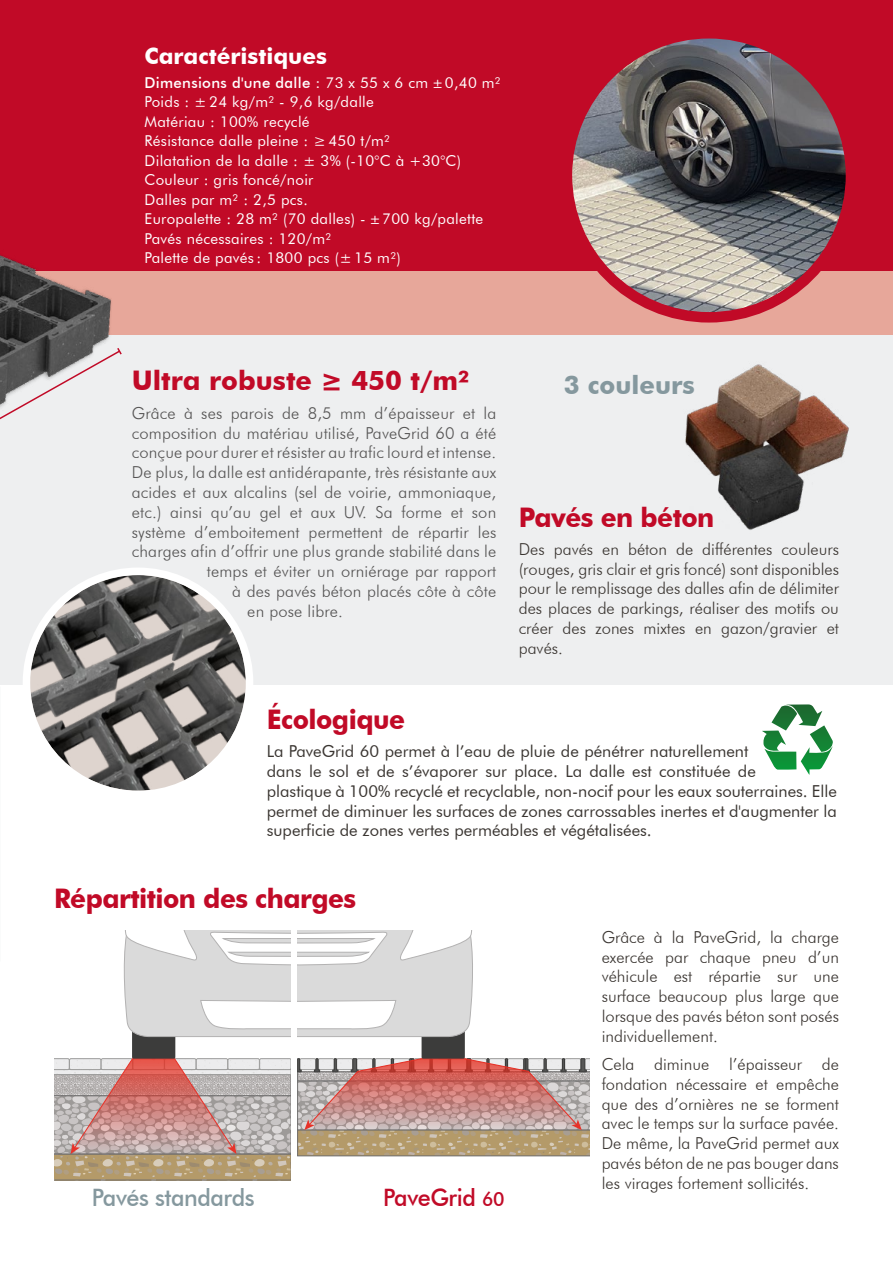
<style>
.page{position:relative;width:893px;height:1263px;background:#fff}
.page>*{position:absolute;margin:0;border:0;box-sizing:border-box;transform-origin:0 0}
.t1{font:700 27px "Futura BT";letter-spacing:-.02em;color:#c10a27}
.t2{font:700 27px "Futura BT";color:#c10a27}
.t3{font:700 25.5px "Futura BT";color:#85989e}
.t4{font:500 24px "Futura BT";letter-spacing:-.02em;color:#85989e}
.t5{font:500 24px "Futura BT";letter-spacing:-.02em;color:#c10a27}
.t6{font:700 22.5px "Futura BT";color:#fff}
.t7{font:300 16.5px/19.8px "Futura BT";color:#3a3531;text-align:justify}
.t8{font:300 16.5px "Futura BT";letter-spacing:.01em;color:#555454}
.t9{font:16.5px/19.8px "Futura BT";color:#3a3531}
.t10{font:15px/19.5px "Futura BT";letter-spacing:.02em;color:#fff}
.s1{font-weight:500}
.s2{font-family:"Futura"}
.s3{font-size:19.5px}
</style>
<div class="page">
<div style="left:1px;top:335px;width:892px;height:350px;background:#eeeff0"></div>
<div style="left:0;top:0;width:893px;height:280px;background:#c10a27"></div>
<div style="left:0;top:272px;width:893px;height:63px;background:#e7a79a"></div>
<svg style="left:55px;top:1057px;width:236px;height:123px;background:#c2a59b"></svg>
<div style="left:132px;top:1012px;width:43px;height:47px;background:#3c3c3b"></div>
<svg style="left:123px;top:930px;width:168px;height:107px"></svg>
<svg style="left:298px;top:1057px;width:292px;height:99px;background:#c09688"></svg>
<div style="left:422px;top:1012px;width:43px;height:47px;background:#3c3c3b"></div>
<svg style="left:298px;top:930px;width:175px;height:107px"></svg>
<img style="left:685px;top:364px;width:164px;height:166px">
<img style="left:571px;top:39px;width:280px;height:276px">
<div style="left:562px;top:28px;width:294px;height:295px;border:10px solid #c10a27;border-radius:50%"></div>
<svg style="left:762px;top:704px;width:71px;height:71px"></svg>
<img style="left:0;top:255px;width:115px;height:91px">
<div style="left:26px;top:571px;width:224px;height:223px;background:#fff;border-radius:50%"></div>
<img style="left:30px;top:575px;width:216px;height:216px;border-radius:108px">
<div style="left:23px;top:567px;width:230px;height:231px;border:8px solid #fff;border-radius:50%"></div>
<svg style="left:0;top:346px;width:122px;height:216px"></svg>
<h3 class="t6" style="left:145px;top:42px;width:184px">Caractéristiques</h3>
<p class="t10" style="left:145px;top:72px;width:358px"><span class="s1">Dimensions d'une dalle :</span> 73 x 55 x 6 cm <span class="s2">±</span> 0,40 m²<br>Poids : ± 24 kg/m² - 9,6 kg/dalle<br>Matériau : 100% recyclé<br>Résistance dalle pleine : ≥ 450 t/m²<br>Dilatation de la dalle : ± 3% (-10°C à +30°C)<br>Couleur : gris foncé/noir<br>Dalles par m² : 2,5 pcs.<br>Europalette : 28 m² (70 dalles) - <span class="s2">±</span> 700 kg/palette Pavés nécessaires : 120/m²<br>Palette de pavés : 1800 pcs (± 15 m²)</p>
<h1 class="t2" style="left:132px;top:364px;width:339px">Ultra robuste ≥ 450 t/m²</h1>
<p class="t8" style="left:132px;top:403px;width:366px">Grâce à ses parois de 8,5 mm d’épaisseur et la</p>
<p class="t8" style="left:132px;top:423px;width:366px">composition du matériau utilisé, PaveGrid 60 a été</p>
<p class="t8" style="left:132px;top:442px;width:366px">conçue pour durer et résister au trafic lourd et intense.</p>
<p class="t8" style="left:132px;top:462px;width:366px">De plus, la dalle est antidérapante, très résistante aux</p>
<p class="t8" style="left:132px;top:482px;width:366px">acides et aux alcalins (sel de voirie, ammoniaque,</p>
<p class="t8" style="left:132px;top:502px;width:366px">etc.) ainsi qu’au gel et aux UV. Sa forme et son</p>
<p class="t8" style="left:132px;top:522px;width:366px">système d’emboitement permettent de répartir les</p>
<p class="t8" style="left:132px;top:541px;width:366px">charges afin d’offrir une plus grande stabilité dans le</p>
<p class="t8" style="left:207px;top:561px;width:291px">temps et éviter un orniérage par rapport</p>
<p class="t8" style="left:232px;top:581px;width:265px">à des pavés béton placés côte à côte</p>
<p class="t8" style="left:247px;top:601px;width:97px">en pose libre.</p>
<h2 class="t3" style="left:564px;top:370px;width:133px">3 couleurs</h2>
<h1 class="t1" style="left:519px;top:500px;width:197px">Pavés en béton</h1>
<p class="t7" style="left:519px;top:539px;width:322px">Des pavés en béton de différentes couleurs (rouges, gris clair et gris foncé) sont disponibles pour le remplissage des dalles afin de délimiter des places de parkings, réaliser des motifs ou créer des zones mixtes en gazon/gravier et pavés.</p>
<h1 class="t1" style="left:267px;top:703px;width:140px">Écologique</h1>
<p class="t9" style="left:267px;top:741px;width:571px">La PaveGrid 60 permet à l’eau de pluie de pénétrer naturellement<br>dans le sol et de s’évaporer sur place. La dalle est constituée de<br>plastique à 100% recyclé et recyclable, non-nocif pour les eaux souterraines. Elle permet de diminuer les surfaces de zones carrossables inertes et d'augmenter la superficie de zones vertes perméables et végétalisées.</p>
<h1 class="t1" style="left:54px;top:882px;width:304px">Répartition des charges</h1>
<h3 class="t4" style="left:92px;top:1183px;width:164px">Pavés standards</h3>
<h3 class="t5" style="left:383px;top:1183px;width:123px">PaveGrid <span class="s3">60</span></h3>
<p class="t7" style="left:602px;top:927px;width:239px">Grâce à la PaveGrid, la charge exercée par chaque pneu d’un véhicule est répartie sur une surface beaucoup plus large que lorsque des pavés béton sont posés individuellement.</p>
<p class="t7" style="left:602px;top:1054px;width:239px">Cela diminue l’épaisseur de fondation nécessaire et empêche que des d’ornières ne se forment avec le temps sur la surface pavée.<br>De même, la PaveGrid permet aux pavés béton de ne pas bouger dans les virages fortement sollicités.</p>
</div>
